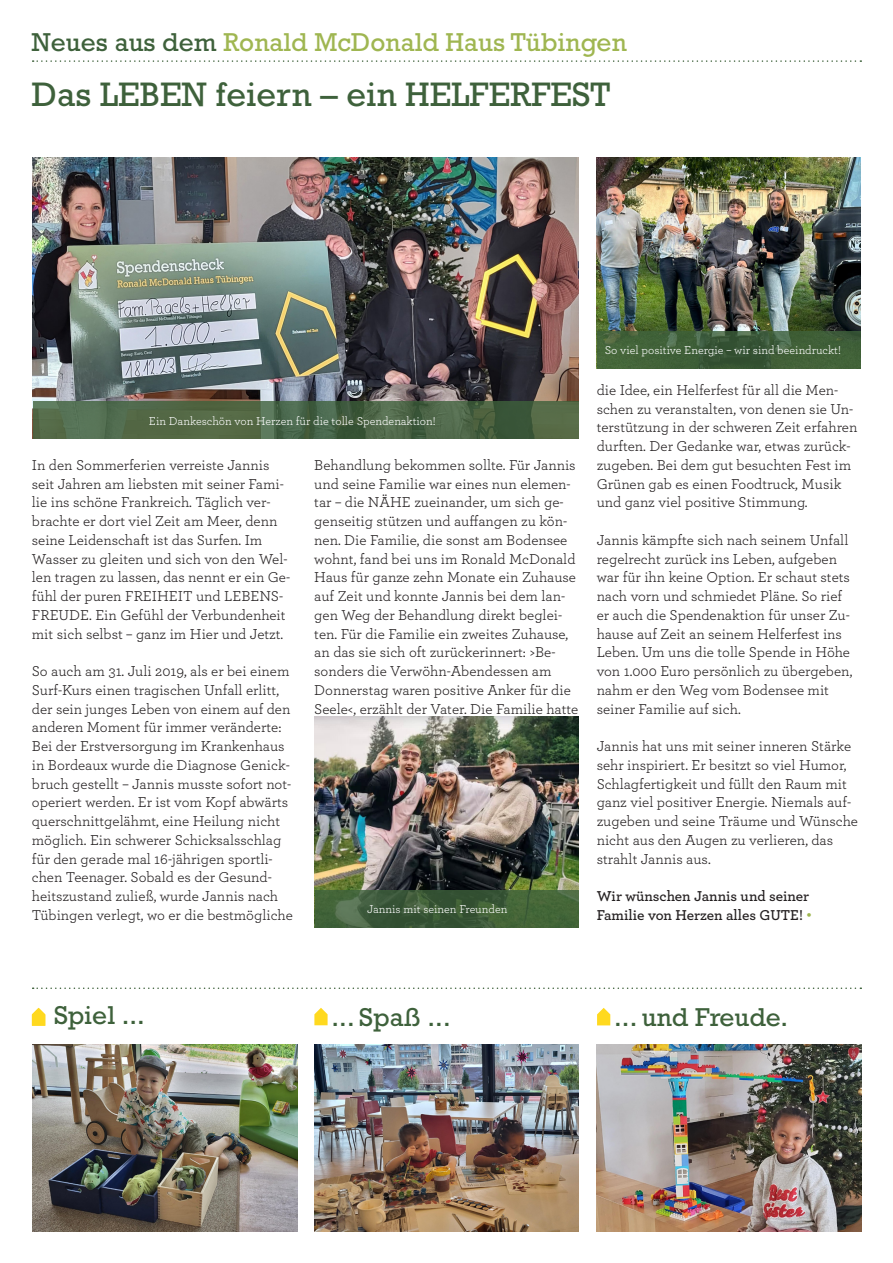
<style>
.page{position:relative;width:893px;height:1263px;background:#fff}
.page>*{position:absolute;margin:0;border:0;box-sizing:border-box;transform-origin:0 0}
.Small_Subheadline__23pt__Dark_Green{font:34.5px "Rockwell Std";letter-spacing:.005em;color:#3e613b}
.Brand_Text_Flyer__17_5pt__Green{font:26.25px "Rockwell Std";letter-spacing:.005em;color:#9fb651}
.Brand_Text_Flyer__17_5pt__Green-2{font:26.25px "Rockwell Std";letter-spacing:.005em;color:#3e613b}
.Copy_Left__10pt__Black{font:15px/18.8px "Archer";color:#231f20}
.Copy_Left__10pt__Black-2{font:600 15px/18.8px "Archer";color:#231f20}
.Info_Text__8pt__White{font:12px "Archer";color:#fff}
.s1{color:#3e613b}
.s2{font-family:"Rockwell Std";font-weight:400;color:#9fb651}
</style>
<div class="page">
<svg style="left:33px;top:987px;width:828px;height:2px"></svg>
<svg style="left:33px;top:60px;width:828px;height:2px"></svg>
<img style="left:596px;top:158px;width:264px;height:210px">
<svg style="left:597px;top:331px;width:263px;height:38px;background:#405f39"></svg>
<img style="left:314px;top:717px;width:265px;height:210px">
<svg style="left:315px;top:890px;width:264px;height:37px;background:#405e39"></svg>
<img style="left:33px;top:158px;width:546px;height:281px">
<svg style="left:34px;top:401px;width:545px;height:38px;background:#4e6647"></svg>
<img style="left:33px;top:1044px;width:264px;height:188px">
<img style="left:314px;top:1044px;width:265px;height:188px">
<img style="left:597px;top:1044px;width:264px;height:188px">
<svg style="left:597px;top:1008px;width:13px;height:17px"></svg>
<svg style="left:32px;top:1008px;width:13px;height:18px"></svg>
<svg style="left:314px;top:1008px;width:14px;height:17px"></svg>
<p class="Brand_Text_Flyer__17_5pt__Green" style="left:32px;top:27px;width:596px"><span class="s1">Neues aus dem</span> Ronald McDonald Haus Tübingen</p>
<p class="Small_Subheadline__23pt__Dark_Green" style="left:32px;top:75px;width:580px">Das LEBEN feiern – ein HELFERFEST</p>
<p class="Info_Text__8pt__White" style="left:149px;top:412px;width:288px">Ein Dankeschön von Herzen für die tolle Spendenaktion!</p>
<p class="Copy_Left__10pt__Black" style="left:32px;top:455px;width:260px">In den Sommerferien verreiste Jannis seit Jahren am liebsten mit seiner Fami&shy;lie ins schöne Frankreich. Täglich ver&shy;brachte er dort viel Zeit am Meer, denn seine Leidenschaft ist das Surfen. Im Wasser zu gleiten und sich von den Wel&shy;len tragen zu lassen, das nennt er ein Ge&shy;fühl der puren FREIHEIT und LEBENS-FREUDE. Ein Gefühl der Verbundenheit mit sich selbst – ganz im Hier und Jetzt.</p>
<p class="Copy_Left__10pt__Black" style="left:32px;top:661px;width:262px">So auch am 31. Juli 2019, als er bei einem Surf-Kurs einen tragischen Unfall erlitt, der sein junges Leben von einem auf den anderen Moment für immer veränderte:<br>Bei der Erstversorgung im Krankenhaus in Bordeaux wurde die Diagnose Genick&shy;bruch gestellt – Jannis musste sofort not&shy;operiert werden. Er ist vom Kopf abwärts querschnittgelähmt, eine Heilung nicht möglich. Ein schwerer Schicksalsschlag für den gerade mal 16-jährigen sportli&shy;chen Teenager. Sobald es der Gesund&shy;heitszustand zuließ, wurde Jannis nach Tübingen verlegt, wo er die bestmögliche</p>
<p class="Copy_Left__10pt__Black" style="left:314px;top:455px;width:266px">Behandlung bekommen sollte. Für Jannis und seine Familie war eines nun elemen&shy;tar – die NÄHE zueinander, um sich ge&shy;genseitig stützen und auffangen zu kön&shy;nen. Die Familie, die sonst am Bodensee wohnt, fand bei uns im Ronald McDonald Haus für ganze zehn Monate ein Zuhause auf Zeit und konnte Jannis bei dem lan&shy;gen Weg der Behandlung direkt beglei&shy;ten. Für die Familie ein zweites Zuhause, an das sie sich oft zurückerinnert: &gt;Be&shy;sonders die Verwöhn-Abendessen am Donnerstag waren positive Anker für die Seele&lt;, erzählt der Vater. Die Familie hatte</p>
<p class="Info_Text__8pt__White" style="left:367px;top:901px;width:142px">Jannis mit seinen Freunden</p>
<p class="Info_Text__8pt__White" style="left:605px;top:342px;width:238px">So viel positive Energie – wir sind beeindruckt!</p>
<p class="Copy_Left__10pt__Black" style="left:597px;top:380px;width:262px">die Idee, ein Helferfest für all die Men&shy;schen zu veranstalten, von denen sie Un&shy;terstützung in der schweren Zeit erfahren durften. Der Gedanke war, etwas zurück&shy;zugeben. Bei dem gut besuchten Fest im Grünen gab es einen Foodtruck, Musik und ganz viel positive Stimmung.</p>
<p class="Copy_Left__10pt__Black" style="left:597px;top:530px;width:255px">Jannis kämpfte sich nach seinem Unfall regelrecht zurück ins Leben, aufgeben war für ihn keine Option. Er schaut stets nach vorn und schmiedet Pläne. So rief</p>
<p class="Copy_Left__10pt__Black" style="left:597px;top:605px;width:257px">er auch die Spendenaktion für unser Zu&shy;hause auf Zeit an seinem Helferfest ins Leben. Um uns die tolle Spende in Höhe von 1.000 Euro persönlich zu übergeben, nahm er den Weg vom Bodensee mit seiner Familie auf sich.</p>
<p class="Copy_Left__10pt__Black" style="left:597px;top:736px;width:263px">Jannis hat uns mit seiner inneren Stärke sehr inspiriert. Er besitzt so viel Humor, Schlagfertigkeit und füllt den Raum mit ganz viel positiver Energie. Niemals auf&shy;zugeben und seine Träume und Wünsche nicht aus den Augen zu verlieren, das strahlt Jannis aus.</p>
<p class="Copy_Left__10pt__Black-2" style="left:597px;top:886px;width:217px">Wir wünschen Jannis und seiner<br>Familie von Herzen alles GUTE! <span class="s2">•</span></p>
<p class="Brand_Text_Flyer__17_5pt__Green-2" style="left:54px;top:999px;width:92px">Spiel ...</p>
<p class="Brand_Text_Flyer__17_5pt__Green-2" style="left:332px;top:1001px;width:121px">... Spaß ...</p>
<p class="Brand_Text_Flyer__17_5pt__Green-2" style="left:614px;top:1001px;width:175px">... und Freude.</p>
</div>
